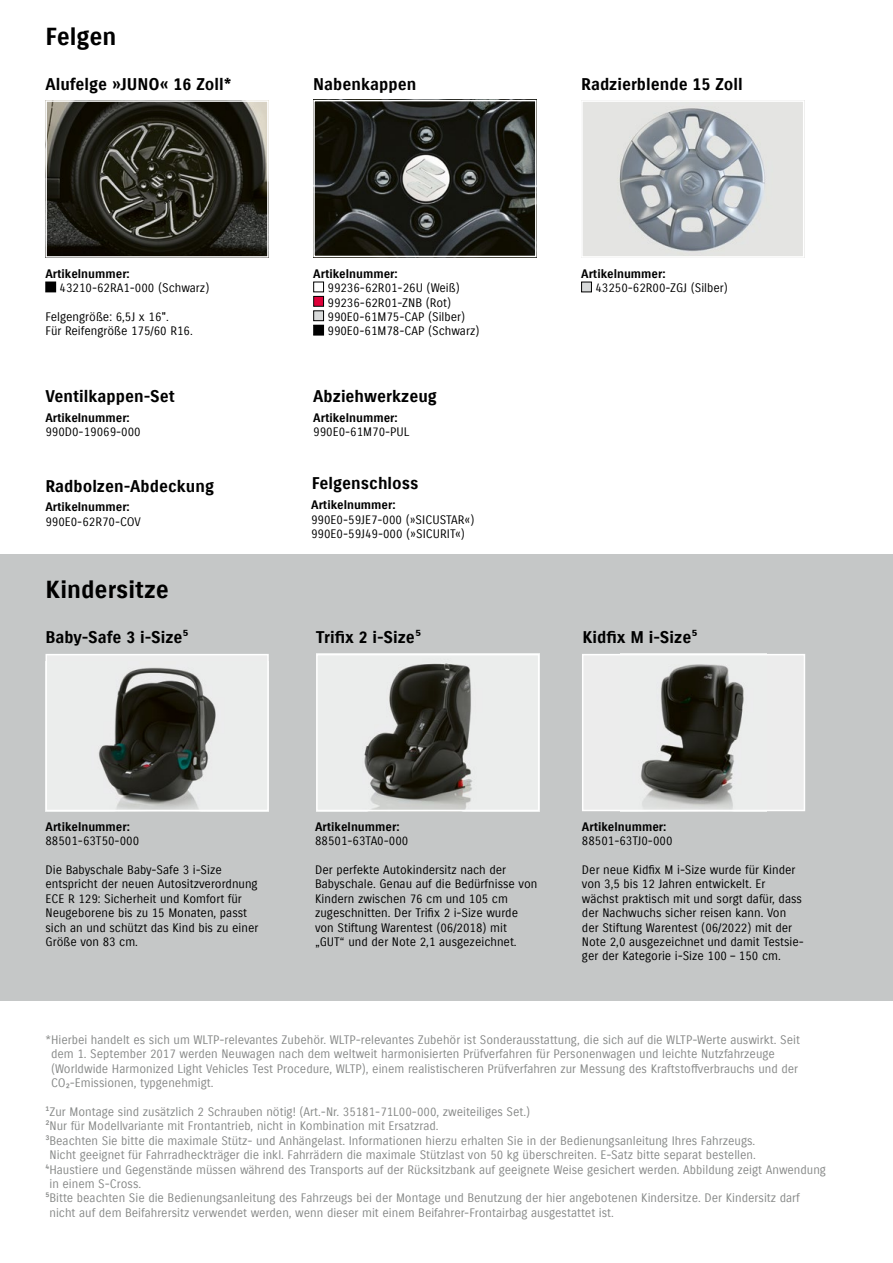
<style>
.page{position:relative;width:893px;height:1263px;background:#fff}
.page>*{position:absolute;margin:0;border:0;box-sizing:border-box;transform-origin:0 0}
.t1{font:24px "Suzuki PRO Bold";color:#000}
.t2{font:16.5px "Suzuki PRO Bold";color:#000}
.t3{font:12px/14.4px "Suzuki PRO Regular";color:#878988}
.t4{font:12px/14.4px "Suzuki PRO Regular";color:#000}
.t5{font:12px "Suzuki PRO Bold";color:#000}
</style>
<div class="page">
<img style="left:48px;top:103px;width:218px;height:152px">
<div style="left:45px;top:100px;width:224px;height:158px;border:2px solid #fff"></div>
<div style="left:46px;top:282px;width:10px;height:10px;background:#000"></div>
<div style="left:45px;top:282px;width:11px;height:10px;border:1px solid #000"></div>
<img style="left:584px;top:103px;width:217px;height:152px">
<div style="left:581px;top:100px;width:223px;height:158px;border:2px solid #fff"></div>
<div style="left:582px;top:282px;width:9px;height:10px;background:#d8dada"></div>
<div style="left:581px;top:282px;width:11px;height:10px;border:1px solid #000"></div>
<img style="left:316px;top:103px;width:217px;height:151px">
<div style="left:313px;top:100px;width:223px;height:157px;border:2px solid #fff"></div>
<div style="left:313px;top:282px;width:11px;height:10px;border:1px solid #000"></div>
<div style="left:314px;top:296px;width:10px;height:10px;background:#de0039"></div>
<div style="left:313px;top:296px;width:11px;height:11px;border:1px solid #000"></div>
<div style="left:314px;top:311px;width:10px;height:10px;background:#d8dada"></div>
<div style="left:313px;top:310px;width:11px;height:11px;border:1px solid #000"></div>
<div style="left:314px;top:325px;width:10px;height:10px;background:#000"></div>
<div style="left:313px;top:325px;width:11px;height:10px;border:1px solid #000"></div>
<div style="left:0;top:554px;width:893px;height:446px;background:#c5c7c7"></div>
<div style="left:46px;top:655px;width:222px;height:155px;background:#ececec"></div>
<img style="left:98px;top:667px;width:118px;height:141px">
<div style="left:46px;top:654px;width:223px;height:157px;border:2px solid #fff"></div>
<div style="left:583px;top:655px;width:221px;height:155px;background:#ececec"></div>
<img style="left:641px;top:664px;width:103px;height:144px">
<div style="left:582px;top:654px;width:223px;height:157px;border:2px solid #fff"></div>
<img style="left:319px;top:657px;width:217px;height:151px">
<div style="left:316px;top:654px;width:223px;height:157px;border:2px solid #fff"></div>
<h1 class="t1" style="left:45px;top:22px;width:73px">Felgen</h1>
<h2 class="t2" style="left:45px;top:74px;width:188px">Alufelge »JUNO« 16 Zoll*</h2>
<p class="t5" style="left:45px;top:266px;width:86px">Artikelnummer:</p>
<p class="t4" style="left:60px;top:281px;width:151px">43210-62RA1-000 (Schwarz)</p>
<p class="t4" style="left:45px;top:310px;width:149px">Felgengröße: 6,5J x 16".<br>Für Reifengröße 175/60 R16.</p>
<h2 class="t2" style="left:45px;top:386px;width:131px">Ventilkappen-Set</h2>
<p class="t5" style="left:45px;top:410px;width:86px">Artikelnummer:</p>
<p class="t4" style="left:45px;top:425px;width:97px">990D0-19069-000</p>
<h2 class="t2" style="left:45px;top:476px;width:170px">Radbolzen-Abdeckung</h2>
<p class="t5" style="left:45px;top:500px;width:86px">Artikelnummer:</p>
<p class="t4" style="left:45px;top:514px;width:97px">990E0-62R70-COV</p>
<h1 class="t1" style="left:46px;top:575px;width:125px">Kindersitze</h1>
<h2 class="t2" style="left:46px;top:627px;width:145px">Baby-Safe 3 i-Size⁵</h2>
<h2 class="t2" style="left:313px;top:74px;width:105px">Nabenkappen</h2>
<p class="t5" style="left:313px;top:266px;width:86px">Artikelnummer:</p>
<p class="t4" style="left:327px;top:281px;width:153px">99236-62R01-26U (Weiß)<br>99236-62R01-ZNB (Rot)<br>990E0-61M75-CAP (Silber)<br>990E0-61M78-CAP (Schwarz)</p>
<h2 class="t2" style="left:313px;top:386px;width:125px">Abziehwerkzeug</h2>
<p class="t5" style="left:313px;top:410px;width:86px">Artikelnummer:</p>
<p class="t4" style="left:313px;top:425px;width:98px">990E0-61M70-PUL</p>
<h2 class="t2" style="left:312px;top:474px;width:108px">Felgenschloss</h2>
<p class="t5" style="left:311px;top:498px;width:86px">Artikelnummer:</p>
<p class="t4" style="left:311px;top:512px;width:165px">990E0-59JE7-000 (»SICUSTAR«)<br>990E0-59J49-000 (»SICURIT«)</p>
<h2 class="t2" style="left:316px;top:627px;width:107px">Trifix 2 i-Size⁵</h2>
<h2 class="t2" style="left:581px;top:74px;width:163px">Radzierblende 15 Zoll</h2>
<p class="t5" style="left:581px;top:266px;width:86px">Artikelnummer:</p>
<p class="t4" style="left:595px;top:281px;width:134px">43250-62R00-ZGJ (Silber)</p>
<h2 class="t2" style="left:582px;top:627px;width:117px">Kidfix M i-Size⁵</h2>
<p class="t5" style="left:46px;top:819px;width:86px">Artikelnummer:</p>
<p class="t4" style="left:46px;top:834px;width:95px">88501-63T50-000</p>
<p class="t4" style="left:46px;top:863px;width:214px">Die Babyschale Baby-Safe 3 i-Size entspricht der neuen Autositzverordnung ECE R 129: Sicherheit und Komfort für Neugeborene bis zu 15 Monaten, passt sich an und schützt das Kind bis zu einer Größe von 83 cm.</p>
<p class="t5" style="left:315px;top:819px;width:86px">Artikelnummer:</p>
<p class="t4" style="left:315px;top:834px;width:95px">88501-63TA0-000</p>
<p class="t4" style="left:315px;top:863px;width:224px">Der perfekte Autokindersitz nach der Babyschale. Genau auf die Bedürfnisse von Kindern zwischen 76 cm und 105 cm zugeschnitten. Der Trifix 2 i-Size wurde von Stiftung Warentest (06/2018) mit „GUT“ und der Note 2,1 ausgezeichnet.</p>
<p class="t5" style="left:582px;top:819px;width:86px">Artikelnummer:</p>
<p class="t4" style="left:582px;top:834px;width:92px">88501-63TJ0-000</p>
<p class="t4" style="left:582px;top:863px;width:224px">Der neue Kidfix M i-Size wurde für Kinder von 3,5 bis 12 Jahren entwickelt. Er wächst praktisch mit und sorgt dafür, dass der Nachwuchs sicher reisen kann. Von der Stiftung Warentest (06/2022) mit der Note 2,0 ausgezeichnet und damit Testsie&shy;ger der Kategorie i-Size 100 – 150 cm.</p>
<p class="t3" style="left:51px;top:1033px;width:750px;text-indent:-6px">*Hierbei handelt es sich um WLTP-relevantes Zubehör. WLTP-relevantes Zubehör ist Sonderausstattung, die sich auf die WLTP-Werte auswirkt. Seit dem 1. September 2017 werden Neuwagen nach dem weltweit harmonisierten Prüfverfahren für Personenwagen und leichte Nutzfahrzeuge (Worldwide Harmonized Light Vehicles Test Procedure, WLTP), einem realistischeren Prüfverfahren zur Messung des Kraftstoffverbrauchs und der CO₂-Emissionen, typgenehmigt.</p>
<p class="t3" style="left:45px;top:1105px;width:486px">¹Zur Montage sind zusätzlich 2 Schrauben nötig! (Art.-Nr. 35181-71L00-000, zweiteiliges Set.)</p>
<p class="t3" style="left:45px;top:1119px;width:395px">²Nur für Modellvariante mit Frontantrieb, nicht in Kombination mit Ersatzrad.</p>
<p class="t3" style="left:45px;top:1133px;width:711px">³Beachten Sie bitte die maximale Stütz- und Anhängelast. Informationen hierzu erhalten Sie in der Bedienungsanleitung Ihres Fahrzeugs.</p>
<p class="t3" style="left:49px;top:1148px;width:708px">Nicht geeignet für Fahrradheckträger die inkl. Fahrrädern die maximale Stützlast von 50 kg überschreiten. E-Satz bitte separat bestellen.</p>
<p class="t3" style="left:45px;top:1162px;width:782px">⁴Haustiere und Gegenstände müssen während des Transports auf der Rücksitzbank auf geeignete Weise gesichert werden. Abbildung zeigt Anwendung</p>
<p class="t3" style="left:49px;top:1177px;width:93px">in einem S-Cross.</p>
<p class="t3" style="left:45px;top:1191px;width:756px">⁵Bitte beachten Sie die Bedienungsanleitung des Fahrzeugs bei der Montage und Benutzung der hier angebotenen Kindersitze. Der Kindersitz darf</p>
<p class="t3" style="left:49px;top:1205px;width:566px">nicht auf dem Beifahrersitz verwendet werden, wenn dieser mit einem Beifahrer-Frontairbag ausgestattet ist.</p>
</div>
